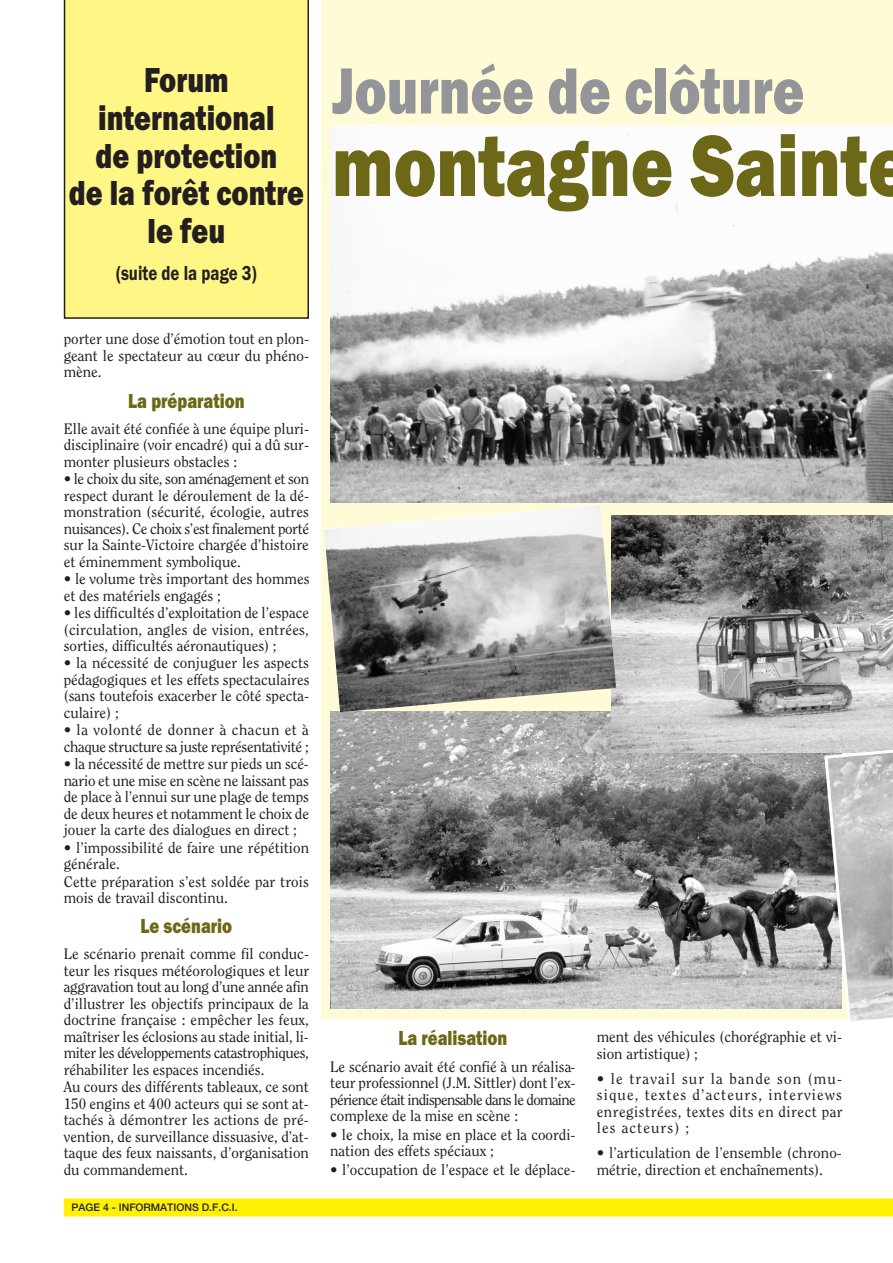
<style>
.page{position:relative;width:893px;height:1263px;background:#fff}
.page>*{position:absolute;margin:0;border:0;box-sizing:border-box;transform-origin:0 0}
.t1{font:90px "Franklin Got URWT Hea";color:#6d6817;scale:.8 1}
.t2{font:67.5px "Franklin Got URWT Hea";color:#939598;scale:.8 1}
.t3{font:36px/37.5px "Franklin Got URWT Hea";color:#231f20;text-align:center;scale:.8 1}
.t4{font:21px "Franklin Got URWT Hea";color:#6d6817;scale:.8 1}
.t5{font:21px "Franklin Got URWT Dem";color:#231f20;scale:.8 1}
.t6{font:15px/16.5px "Clearface";color:#231f20;text-align:justify}
.t7{font:15px/16.5px "Clearface";letter-spacing:-.025em;color:#231f20}
.t8{font:500 10.5px "Helvetica Neue";color:#231f20}
</style>
<div class="page">
<div style="left:321px;top:0;width:572px;height:1020px;background:#fffbd6"></div>
<div style="left:64px;top:1198px;width:829px;height:18px;background:#fff101"></div>
<div style="left:64px;top:0;width:245px;height:319px;background:#fff685"></div>
<img style="left:330px;top:126px;width:563px;height:376px">
<img style="left:330px;top:712px;width:493px;height:296px">
<img style="left:611px;top:516px;width:282px;height:236px">
<img style="left:324px;top:505px;width:292px;height:207px">
<svg style="left:823px;top:730px;width:70px;height:291px;background:#bbbbba"></svg>
<h3 class="t3" style="left:69px;top:62px;width:296px">Forum international<br>de protection<br>de la forêt contre le feu</h3>
<h3 class="t5" style="left:116px;top:261px;width:177px">(suite de la page 3)</h3>
<p class="t6" style="left:64px;top:331px;width:247px">porter une dose d’émotion tout en plon&shy;geant le spectateur au cœur du phéno&shy;mène.</p>
<h3 class="t4" style="left:128px;top:389px;width:147px">La préparation</h3>
<p class="t6" style="left:64px;top:420px;width:247px">Elle avait été confiée à une équipe pluri&shy;disciplinaire (voir encadré) qui a dû sur&shy;monter plusieurs obstacles :</p>
<p class="t6" style="left:64px;top:470px;width:247px">• le choix du site, son aménagement et son respect durant le déroulement de la dé&shy;monstration (sécurité, écologie, autres nuisances). Ce choix s’est finalement porté sur la Sainte-Victoire chargée d’histoire et éminemment symbolique.</p>
<p class="t6" style="left:64px;top:570px;width:247px">• le volume très important des hommes et des matériels engagés ;</p>
<p class="t6" style="left:64px;top:604px;width:247px">• les difficultés d’exploitation de l’espace (circulation, angles de vision, entrées, sorties, difficultés aéronautiques) ;</p>
<p class="t6" style="left:64px;top:655px;width:247px">• la nécessité de conjuguer les aspects pédagogiques et les effets spectaculaires (sans toutefois exacerber le côté specta&shy;culaire) ;</p>
<p class="t7" style="left:64px;top:722px;width:247px">• la volonté de donner à chacun et à chaque structure sa juste représentativité ;</p>
<p class="t6" style="left:64px;top:755px;width:247px">• la nécessité de mettre sur pieds un scé&shy;nario et une mise en scène ne laissant pas de place à l’ennui sur une plage de temps de deux heures et notamment le choix de jouer la carte des dialogues en direct ;</p>
<p class="t6" style="left:64px;top:839px;width:247px;text-align:left">• l’impossibilité de faire une répétition générale.<br>Cette préparation s’est soldée par trois mois de travail discontinu.</p>
<h3 class="t4" style="left:141px;top:914px;width:116px">Le scénario</h3>
<p class="t6" style="left:64px;top:945px;width:247px;text-align:left">Le scénario prenait comme fil conduc&shy;teur les risques météorologiques et leur aggravation tout au long d’une année afin d’illustrer les objectifs principaux de la doctrine française : empêcher les feux, maîtriser les éclosions au stade initial, li&shy;miter les développements catastrophiques, réhabiliter les espaces incendiés.<br>Au cours des différents tableaux, ce sont 150 engins et 400 acteurs qui se sont at&shy;tachés à démontrer les actions de pré&shy;vention, de surveillance dissuasive, d’at&shy;taque des feux naissants, d’organisation du commandement.</p>
<p class="t8" style="left:72px;top:1201px;width:168px">PAGE 4 - INFORMATIONS D.F.C.I.</p>
<h2 class="t2" style="left:332px;top:52px;width:592px">Journée de clôture</h2>
<h1 class="t1" style="left:332px;top:114px;width:724px">montagne Sainte</h1>
<h3 class="t4" style="left:398px;top:1025px;width:138px">La réalisation</h3>
<p class="t6" style="left:330px;top:1058px;width:247px">Le scénario avait été confié à un réalisa&shy;teur professionnel (J.M. Sittler) dont l’ex&shy;périence était indispensable dans le domaine complexe de la mise en scène :</p>
<p class="t6" style="left:330px;top:1126px;width:247px">• le choix, la mise en place et la coordi&shy;nation des effets spéciaux ;</p>
<p class="t6" style="left:330px;top:1161px;width:247px">• l’occupation de l’espace et le déplace-</p>
<p class="t6" style="left:597px;top:1028px;width:247px">ment des véhicules (chorégraphie et vi&shy;sion artistique) ;</p>
<p class="t6" style="left:597px;top:1070px;width:247px">• le travail sur la bande son (mu&shy;sique, textes d’acteurs, interviews enregistrées, textes dits en direct par les acteurs) ;</p>
<p class="t6" style="left:597px;top:1144px;width:247px">• l’articulation de l’ensemble (chrono&shy;métrie, direction et enchaînements).</p>
</div>
